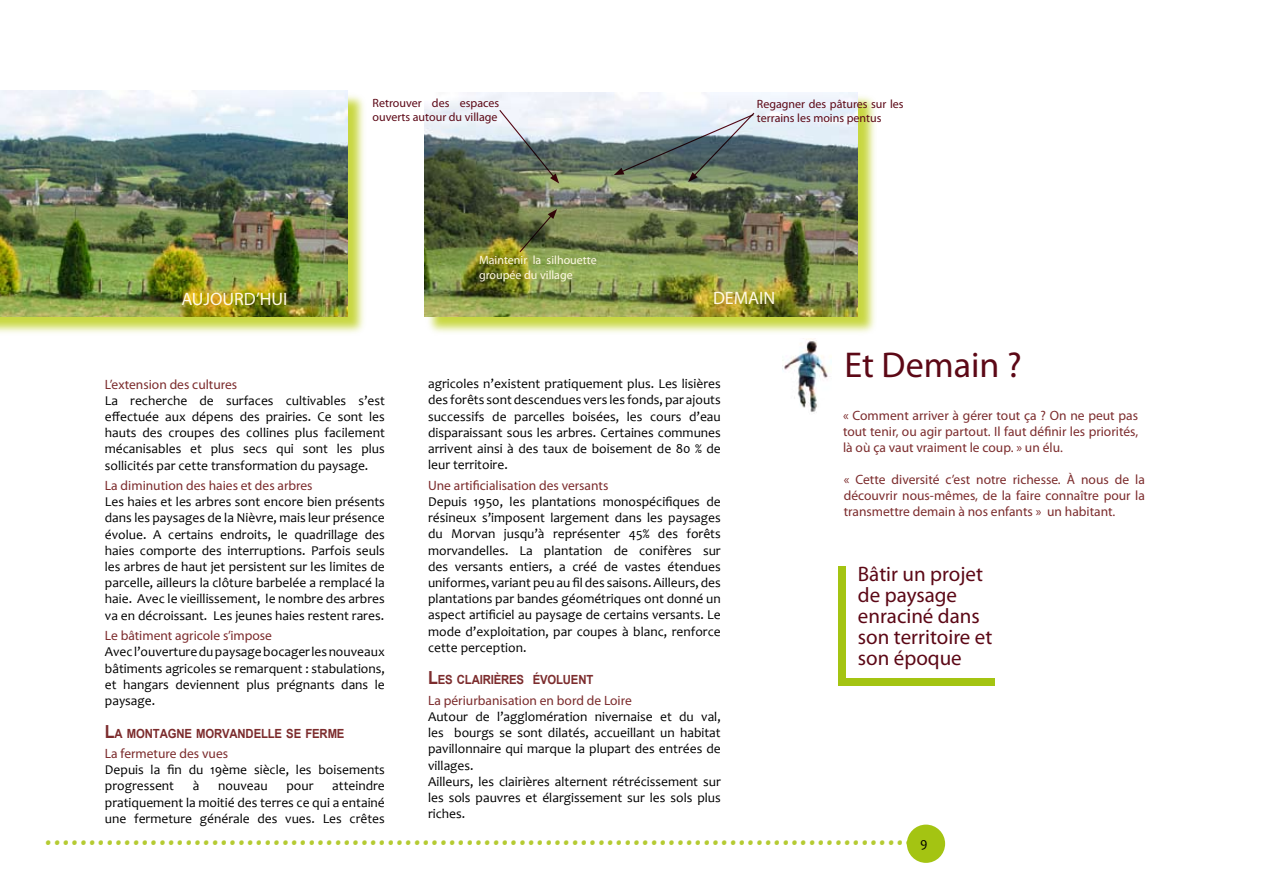
<style>
.page{position:relative;width:1263px;height:893px;background:#fff}
.page>*{position:absolute;margin:0;border:0;box-sizing:border-box;transform-origin:0 0}
.t1{font:36px "Myriad Pro";color:#5c0816}
.t2{font:33px "Candara";color:#b5cb33}
.t3{font:21px/21px "Myriad Pro";color:#5c0816}
.t4{font:18px "Myriad Pro";color:#fff9e4}
.t5{font:13.5px/16.2px "Candara";color:#000;text-align:justify}
.t6{font:13.5px/16.2px "Myriad Pro";color:#7c2c2d;text-align:justify}
.t7{font:700 12.6px "Arial";letter-spacing:-.015em;color:#7c2c2d;scale:.9 1}
.t8{font:12px/14.4px "Myriad Pro";color:#5c0816}
.t9{font:12px/14.4px "Myriad Pro";color:#fff9e4}
.s1{font-size:18px}
</style>
<div class="page">
<div style="left:907px;top:825px;width:38px;height:38px;background:#a4c412;border-radius:50%"></div>
<div style="left:0;top:92px;width:367px;height:244px;background:#b6ca00;opacity:.75"></div>
<img style="left:0;top:91px;width:348px;height:225px">
<div style="left:426px;top:94px;width:451px;height:242px;background:#b6ca00;opacity:.75"></div>
<img style="left:424px;top:92px;width:434px;height:224px">
<div style="left:838px;top:566px;width:8px;height:120px;background:#a4c412"></div>
<div style="left:844px;top:679px;width:151px;height:7px;background:#a4c412"></div>
<img style="left:782px;top:339px;width:46px;height:74px">
<svg style="left:498px;top:109px;width:61px;height:75px"></svg>
<svg style="left:614px;top:111px;width:141px;height:71px"></svg>
<svg style="left:518px;top:209px;width:39px;height:45px"></svg>
<p class="t8" style="left:372px;top:95px;width:128px">Retrouver des espaces ouverts autour du village</p>
<p class="t9" style="left:479px;top:253px;width:119px">Maintenir la silhouette groupée du village</p>
<p class="t8" style="left:757px;top:96px;width:148px">Regagner des pâtures sur les terrains les moins pentus</p>
<h3 class="t4" style="left:181px;top:288px;width:108px">AUJOURD’HUI</h3>
<h3 class="t4" style="left:713px;top:287px;width:64px">DEMAIN</h3>
<p class="t6" style="left:105px;top:376px;width:134px">L’extension des cultures</p>
<p class="t5" style="left:105px;top:392px;width:281px">La recherche de surfaces cultivables s’est effectuée aux dépens des prairies. Ce sont les hauts des croupes des collines plus facilement mécanisables et plus secs qui sont les plus sollicités par cette transformation du paysage.</p>
<p class="t6" style="left:105px;top:477px;width:209px">La diminution des haies et des arbres</p>
<p class="t5" style="left:105px;top:494px;width:281px">Les haies et les arbres sont encore bien présents dans les paysages de la Nièvre, mais leur présence évolue. A certains endroits, le quadrillage des haies comporte des interruptions. Parfois seuls les arbres de haut jet persistent sur les limites de parcelle, ailleurs la clôture barbelée a remplacé la haie. Avec le vieillissement, le nombre des arbres va en décroissant. Les jeunes haies restent rares.</p>
<p class="t6" style="left:105px;top:627px;width:169px">Le bâtiment agricole s’impose</p>
<p class="t5" style="left:105px;top:644px;width:281px">Avec l’ouverture du paysage bocager les nouveaux bâtiments agricoles se remarquent : stabulations, et hangars deviennent plus prégnants dans le paysage.</p>
<p class="t7" style="left:105px;top:725px;width:268px"><span class="s1">L</span>A MONTAGNE MORVANDELLE SE FERME</p>
<p class="t6" style="left:105px;top:745px;width:125px">La fermeture des vues</p>
<p class="t5" style="left:105px;top:762px;width:281px">Depuis la fin du 19ème siècle, les boisements progressent</p>
<p class="t5" style="left:105px;top:778px;width:281px;text-indent:227px">atteindre pratiquement la moitié des terres ce qui a entainé une fermeture générale des vues. Les crêtes</p>
<p class="t5" style="left:193px;top:778px;width:8px">à</p>
<p class="t5" style="left:218px;top:778px;width:51px">nouveau</p>
<p class="t5" style="left:286px;top:778px;width:29px">pour</p>
<p class="t5" style="left:428px;top:376px;width:294px">agricoles n’existent pratiquement plus. Les lisières des forêts sont descendues vers les fonds, par ajouts successifs de parcelles boisées, les cours d’eau disparaissant sous les arbres. Certaines communes arrivent ainsi à des taux de boisement de 80 % de leur territoire.</p>
<p class="t6" style="left:428px;top:477px;width:182px">Une artificialisation des versants</p>
<p class="t5" style="left:428px;top:493px;width:294px">Depuis 1950, les plantations monospécifiques de résineux s’imposent largement dans les paysages du Morvan jusqu’à représenter 45% des forêts morvandelles. La plantation de conifères sur des versants entiers, a créé de vastes étendues uniformes, variant peu au fil des saisons. Ailleurs, des plantations par bandes géométriques ont donné un aspect artificiel au paysage de certains versants. Le mode d’exploitation, par coupes à blanc, renforce cette perception.</p>
<p class="t7" style="left:428px;top:672px;width:185px"><span class="s1">L</span>ES CLAIRIÈRES ÉVOLUENT</p>
<p class="t6" style="left:428px;top:692px;width:205px">La périurbanisation en bord de Loire</p>
<p class="t5" style="left:428px;top:708px;width:294px;text-align:left">Autour de l’agglomération nivernaise et du val, les bourgs se sont dilatés, accueillant un habitat pavillonnaire qui marque la plupart des entrées de villages.<br>Ailleurs, les clairières alternent rétrécissement sur les sols pauvres et élargissement sur les sols plus riches.</p>
<h1 class="t1" style="left:844px;top:343px;width:179px">Et Demain ?</h1>
<p class="t6" style="left:843px;top:407px;width:297px">« Comment arriver à gérer tout ça ? On ne peut pas tout tenir, ou agir partout. Il faut définir les priorités, là où ça vaut vraiment le coup. » un élu.</p>
<p class="t6" style="left:844px;top:471px;width:303px">« Cette diversité c’est notre richesse. À nous de la découvrir nous-mêmes, de la faire connaître pour la transmettre demain à nos enfants » un habitant.</p>
<h3 class="t3" style="left:858px;top:563px;width:136px">Bâtir un projet de paysage enraciné dans son territoire et son époque</h3>
<h2 class="t2" style="left:44px;top:813px;width:879px">....................................................................................................</h2>
</div>
